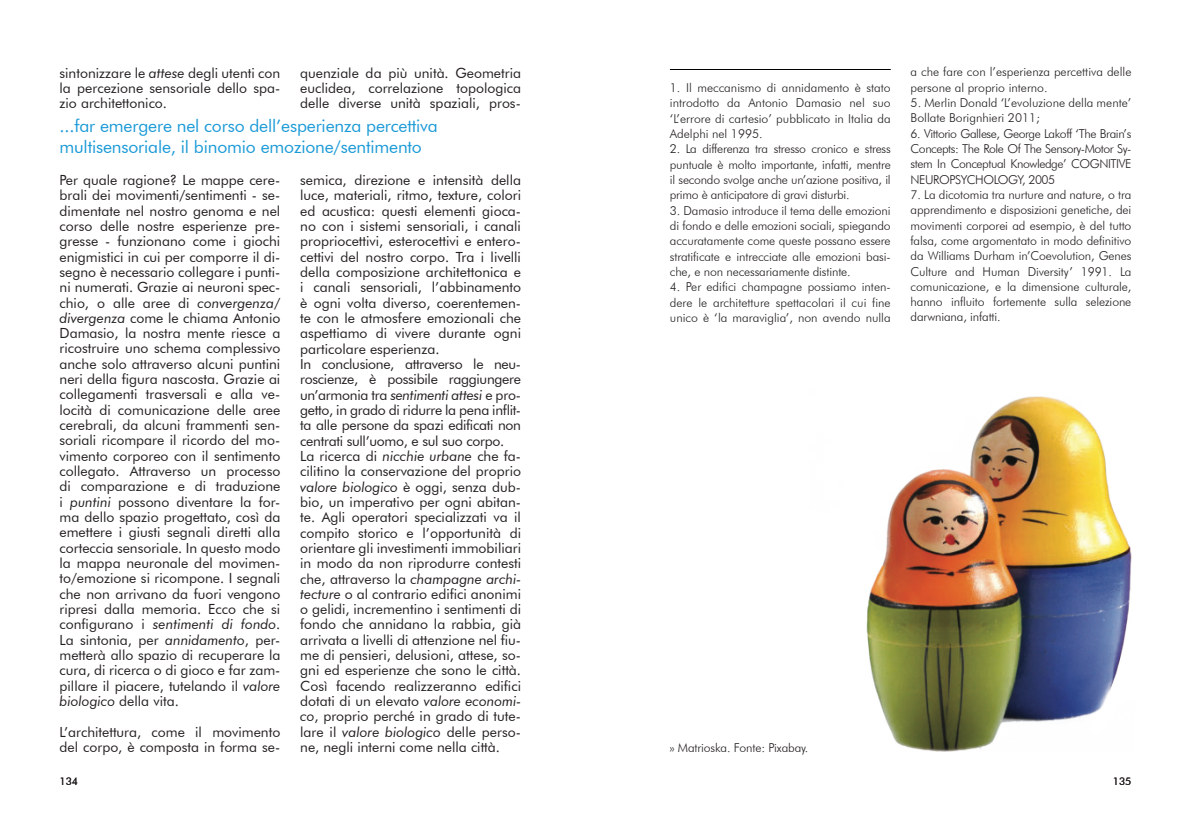
<style>
.page{position:relative;width:1191px;height:819px;background:#fff}
.page>*{position:absolute;margin:0;border:0;box-sizing:border-box;transform-origin:0 0}
.t1{font:17.5px/21px "Futura BT";letter-spacing:-.01em;color:#1b9ad7}
.t2{font:14px/15.4px "Futura BT";color:#231f20;text-align:justify}
.t3{font:300 12.25px/15.4px "Futura BT";letter-spacing:-.01em;color:#231f20;text-align:justify}
.t4{font:10.5px "Futura BT";color:#231f20}
.s1{font-style:italic}
</style>
<div class="page">
<hr style="left:670px;top:69px;width:220px;height:1px;background:#000">
<img style="left:866px;top:396px;width:266px;height:356px">
<p class="t2" style="left:60px;top:66px;width:222px">sintonizzare le <span class="s1">attese</span> degli utenti con la percezione sensoriale dello spa&shy;zio architettonico.</p>
<p class="t2" style="left:300px;top:66px;width:222px">quenziale da più unità. Geometria euclidea, correlazione topologica delle diverse unità spaziali, pros-</p>
<p class="t1" style="left:60px;top:117px;width:380px">...far emergere nel corso dell’esperienza percettiva multisensoriale, il binomio emozione/sentimento</p>
<p class="t2" style="left:60px;top:173px;width:222px">Per quale ragione? Le mappe cere&shy;brali dei movimenti/sentimenti - se&shy;dimentate nel nostro genoma e nel corso delle nostre esperienze pre&shy;gresse - funzionano come i giochi enigmistici in cui per comporre il di&shy;segno è necessario collegare i punti&shy;ni numerati. Grazie ai neuroni spec&shy;chio, o alle aree di <span class="s1">convergenza/ divergenza</span> come le chiama Antonio Damasio, la nostra mente riesce a ricostruire uno schema complessivo anche solo attraverso alcuni puntini neri della figura nascosta. Grazie ai collegamenti trasversali e alla ve&shy;locità di comunicazione delle aree cerebrali, da alcuni frammenti sen&shy;soriali ricompare il ricordo del mo&shy;vimento corporeo con il sentimento collegato. Attraverso un processo di comparazione e di traduzione i <span class="s1">puntini</span> possono diventare la for&shy;ma dello spazio progettato, così da emettere i giusti segnali diretti alla corteccia sensoriale. In questo modo la mappa neuronale del movimen&shy;to/emozione si ricompone. I segnali che non arrivano da fuori vengono ripresi dalla memoria. Ecco che si configurano i <span class="s1">sentimenti di fondo</span>.<br>La sintonia, per <span class="s1">annidamento</span>, per&shy;metterà allo spazio di recuperare la cura, di ricerca o di gioco e far zam&shy;pillare il piacere, tutelando il <span class="s1">valore biologico</span> della vita.</p>
<p class="t2" style="left:60px;top:725px;width:222px">L’architettura, come il movimento del corpo, è composta in forma se-</p>
<p class="t2" style="left:300px;top:174px;width:222px;text-align:left">semica, direzione e intensità della luce, materiali, ritmo, texture, colori ed acustica: questi elementi gioca&shy;no con i sistemi sensoriali, i canali propriocettivi, esterocettivi e entero&shy;cettivi del nostro corpo. Tra i livelli della composizione architettonica e i canali sensoriali, l’abbinamento è ogni volta diverso, coerentemen&shy;te con le atmosfere emozionali che aspettiamo di vivere durante ogni particolare esperienza.<br>In conclusione, attraverso le neu&shy;roscienze, è possibile raggiungere un’armonia tra <span class="s1">sentimenti attesi</span> e pro&shy;getto, in grado di ridurre la pena inflit&shy;ta alle persone da spazi edificati non centrati sull’uomo, e sul suo corpo.<br>La ricerca di <span class="s1">nicchie urbane</span> che fa&shy;cilitino la conservazione del proprio <span class="s1">valore biologico</span> è oggi, senza dub&shy;bio, un imperativo per ogni abitan&shy;te. Agli operatori specializzati va il compito storico e l’opportunità di orientare gli investimenti immobiliari in modo da non riprodurre contesti che, attraverso la <span class="s1">champagne archi&shy;tecture</span> o al contrario edifici anonimi o gelidi, incrementino i sentimenti di fondo che annidano la rabbia, già arrivata a livelli di attenzione nel fiu&shy;me di pensieri, delusioni, attese, so&shy;gni ed esperienze che sono le città.<br>Così facendo realizzeranno edifici dotati di un elevato <span class="s1">valore economi&shy;co</span>, proprio perché in grado di tute&shy;lare il <span class="s1">valore biologico</span> delle perso&shy;ne, negli interni come nella città.</p>
<p class="t3" style="left:670px;top:81px;width:222px">1. Il meccanismo di annidamento è stato introdotto da Antonio Damasio nel suo ‘L’errore di cartesio’ pubblicato in Italia da Adelphi nel 1995.</p>
<p class="t3" style="left:670px;top:142px;width:222px">2. La differenza tra stresso cronico e stress puntuale è molto importante, infatti, mentre il secondo svolge anche un’azione positiva, il primo è anticipatore di gravi disturbi.</p>
<p class="t3" style="left:670px;top:204px;width:222px">3. Damasio introduce il tema delle emozioni di fondo e delle emozioni sociali, spiegando accuratamente come queste possano essere stratificate e intrecciate alle emozioni basi&shy;che, e non necessariamente distinte.</p>
<p class="t3" style="left:670px;top:280px;width:222px">4. Per edifici champagne possiamo inten&shy;dere le architetture spettacolari il cui fine unico è ‘la maraviglia’, non avendo nulla</p>
<p class="t3" style="left:910px;top:65px;width:222px">a che fare con l’esperienza percettiva delle persone al proprio interno.</p>
<p class="t3" style="left:910px;top:96px;width:222px">5. Merlin Donald ‘L’evoluzione della mente’<br>Bollate Borignhieri 2011;</p>
<p class="t3" style="left:910px;top:127px;width:222px">6. Vittorio Gallese, George Lakoff ‘The Brain’s Concepts: The Role Of The Sensory-Motor Sy&shy;stem In Conceptual Knowledge’ COGNITIVE NEUROPSYCHOLOGY, 2005</p>
<p class="t3" style="left:910px;top:188px;width:222px">7. La dicotomia tra nurture and nature, o tra apprendimento e disposizioni genetiche, dei movimenti corporei ad esempio, è del tutto falsa, come argomentato in modo definitivo da Williams Durham in’Coevolution, Genes Culture and Human Diversity’ 1991. La comunicazione, e la dimensione culturale, hanno influito fortemente sulla selezione darwniana, infatti.</p>
<p class="t3" style="left:670px;top:741px;width:140px">» Matrioska. Fonte: Pixabay.</p>
<p class="t4" style="left:60px;top:776px;width:20px">134</p>
<p class="t4" style="left:1112px;top:776px;width:20px">135</p>
</div>
